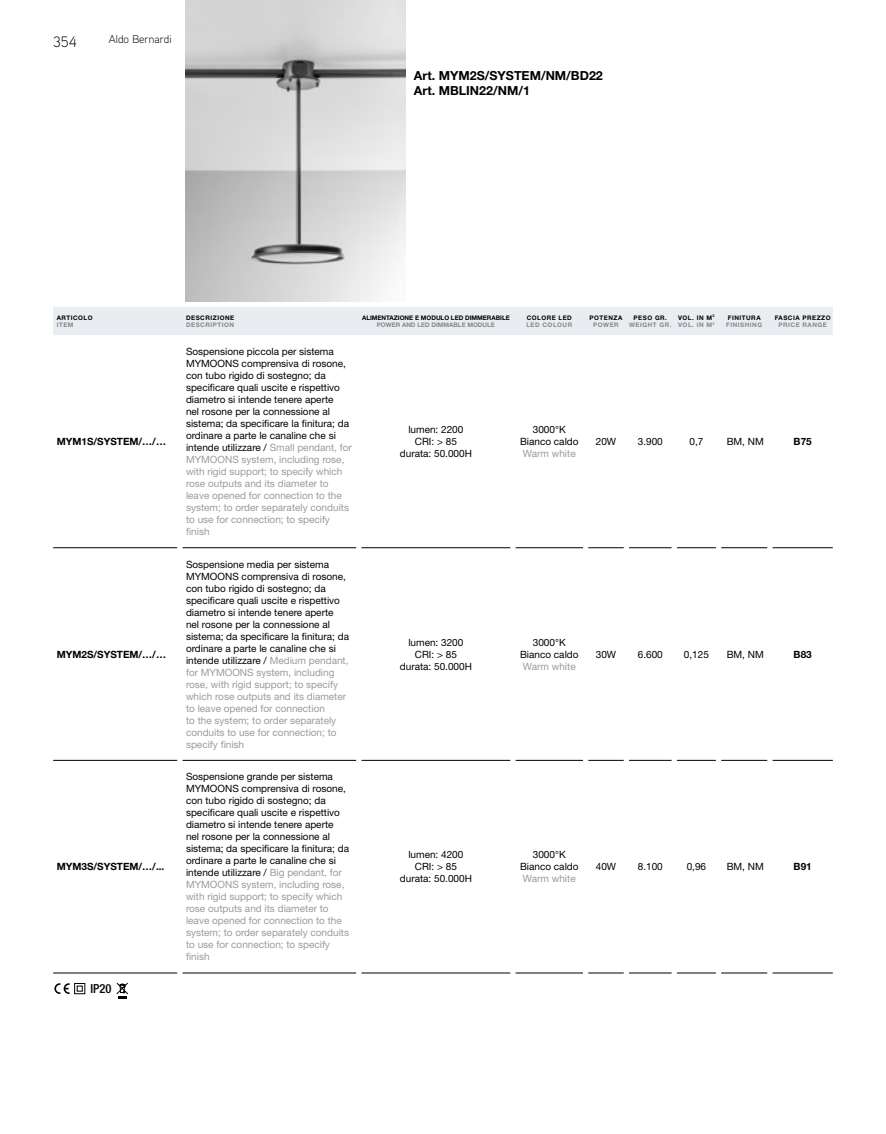
<style>
.page{position:relative;width:886px;height:1134px;background:#fff}
.page>*{position:absolute;margin:0;border:0;box-sizing:border-box;transform-origin:0 0}
.t1{font:300 15px "Aaux Pro";color:#000}
.t2{font:700 12.5px/15px "Helvetica Neue LT Std";color:#000}
.t3{font:500 condensed 12.5px "Helvetica Neue LT Std";color:#000}
.t4{font:300 11.25px "Aaux Pro";color:#000}
.t5{font:10px/12px "Helvetica Neue LT Std";color:#000;text-align:center}
.t6{font:700 10px "Helvetica Neue LT Std";color:#000}
.t7{font:10px "Helvetica Neue LT Std";color:#9b9b9b}
.t8{font:700 6.25px/7.5px "Helvetica Neue LT Std";letter-spacing:.08em;color:#000}
.t9{font:700 6.25px "Helvetica Neue LT Std";letter-spacing:.08em;color:#868685}
.t10{font:700 6.25px "Helvetica Neue LT Std";color:#000}
.t11{font:700 6.25px "Helvetica Neue LT Std";color:#868685}
.s1{color:#868685}
.s2{color:#9b9b9b}
</style>
<div class="page">
<img style="left:186px;top:0;width:220px;height:301px">
<div style="left:53px;top:307px;width:780px;height:28px;background:#e9edf2"></div>
<hr style="left:53px;top:547px;width:124px;height:1px;background:#000">
<hr style="left:182px;top:547px;width:174px;height:1px;background:#000">
<hr style="left:588px;top:547px;width:36px;height:1px;background:#000">
<hr style="left:629px;top:547px;width:42px;height:1px;background:#000">
<hr style="left:677px;top:547px;width:39px;height:1px;background:#000">
<hr style="left:53px;top:760px;width:124px;height:1px;background:#000">
<hr style="left:182px;top:760px;width:174px;height:1px;background:#000">
<hr style="left:588px;top:760px;width:36px;height:1px;background:#000">
<hr style="left:629px;top:760px;width:42px;height:1px;background:#000">
<hr style="left:677px;top:760px;width:39px;height:1px;background:#000">
<hr style="left:53px;top:973px;width:124px;height:1px;background:#000">
<hr style="left:182px;top:973px;width:174px;height:1px;background:#000">
<hr style="left:588px;top:973px;width:36px;height:1px;background:#000">
<hr style="left:629px;top:973px;width:42px;height:1px;background:#000">
<hr style="left:677px;top:973px;width:39px;height:1px;background:#000">
<hr style="left:361px;top:547px;width:149px;height:1px;background:#000">
<hr style="left:361px;top:760px;width:149px;height:1px;background:#000">
<hr style="left:361px;top:973px;width:149px;height:1px;background:#000">
<hr style="left:516px;top:547px;width:67px;height:1px;background:#000">
<hr style="left:516px;top:760px;width:67px;height:1px;background:#000">
<hr style="left:516px;top:973px;width:67px;height:1px;background:#000">
<hr style="left:721px;top:547px;width:46px;height:1px;background:#000">
<hr style="left:721px;top:760px;width:46px;height:1px;background:#000">
<hr style="left:721px;top:973px;width:46px;height:1px;background:#000">
<hr style="left:772px;top:547px;width:61px;height:1px;background:#000">
<hr style="left:772px;top:760px;width:61px;height:1px;background:#000">
<hr style="left:772px;top:973px;width:61px;height:1px;background:#000">
<svg style="left:54px;top:983px;width:31px;height:11px"></svg>
<svg style="left:117px;top:983px;width:11px;height:15px"></svg>
<h1 class="t1" style="left:53px;top:32px;width:25px">354</h1>
<p class="t4" style="left:109px;top:32px;width:64px">Aldo Bernardi</p>
<p class="t2" style="left:414px;top:68px;width:190px">Art. MYM2S/SYSTEM/NM/BD22<br>Art. MBLIN22/NM/1</p>
<p class="t8" style="left:57px;top:313px;width:37px">ARTICOLO</p>
<p class="t9" style="left:57px;top:321px;width:18px">ITEM</p>
<p class="t8" style="left:186px;top:313px;width:50px">DESCRIZIONE</p>
<p class="t9" style="left:186px;top:321px;width:50px">DESCRIPTION</p>
<p class="t10" style="left:362px;top:313px;width:149px">ALIMENTAZIONE E MODULO LED DIMMERABILE</p>
<p class="t11" style="left:377px;top:321px;width:120px">POWER AND LED DIMMABLE MODULE</p>
<p class="t8" style="left:527px;top:313px;width:47px">COLORE LED</p>
<p class="t9" style="left:526px;top:321px;width:47px">LED COLOUR</p>
<p class="t8" style="left:634px;top:313px;width:35px">PESO GR.</p>
<p class="t9" style="left:629px;top:321px;width:44px">WEIGHT GR.</p>
<p class="t8" style="left:678px;top:313px;width:38px">VOL. IN M<sup>3<br></sup><span class="s1">VOL. IN M</span><sup>3</sup></p>
<p class="t8" style="left:728px;top:313px;width:34px">FINITURA</p>
<p class="t8" style="left:589px;top:313px;width:34px">POTENZA</p>
<p class="t9" style="left:593px;top:321px;width:27px">POWER</p>
<p class="t9" style="left:726px;top:321px;width:37px">FINISHING</p>
<p class="t8" style="left:775px;top:313px;width:57px">FASCIA PREZZO</p>
<p class="t9" style="left:778px;top:321px;width:50px">PRICE RANGE</p>
<p class="t6" style="left:57px;top:435px;width:111px">MYM1S/SYSTEM/…/…</p>
<p class="t5" style="left:186px;top:345px;width:167px;text-align:left">Sospensione piccola per sistema MYMOONS comprensiva di rosone, con tubo rigido di sostegno; da specificare quali uscite e rispettivo diametro si intende tenere aperte<br>nel rosone per la connessione al sistema; da specificare la finitura; da ordinare a parte le canaline che si intende utilizzare / <span class="s2">Small pendant, for MYMOONS system, including rose, with rigid support; to specify which rose outputs and its diameter to leave opened for connection to the system; to order separately conduits to use for connection; to specify finish</span></p>
<p class="t5" style="left:400px;top:423px;width:74px">lumen: 2200<br>CRI: &gt; 85 durata: 50.000H</p>
<p class="t5" style="left:520px;top:423px;width:60px">3000°K<br>Bianco caldo</p>
<p class="t7" style="left:523px;top:447px;width:54px">Warm white</p>
<p class="t5" style="left:596px;top:435px;width:22px">20W</p>
<p class="t5" style="left:638px;top:435px;width:27px">3.900</p>
<p class="t5" style="left:689px;top:435px;width:15px">0,7</p>
<p class="t5" style="left:727px;top:435px;width:39px">BM, NM</p>
<p class="t6" style="left:793px;top:435px;width:20px">B75</p>
<p class="t6" style="left:57px;top:648px;width:111px">MYM2S/SYSTEM/…/…</p>
<p class="t5" style="left:186px;top:558px;width:164px;text-align:left">Sospensione media per sistema<br>MYMOONS comprensiva di rosone, con tubo rigido di sostegno; da specificare quali uscite e rispettivo diametro si intende tenere aperte nel rosone per la connessione al sistema; da specificare la finitura; da ordinare a parte le canaline che si intende utilizzare / <span class="s2">Medium pendant, for MYMOONS system, including rose, with rigid support; to specify which rose outputs and its diameter to leave opened for connection<br>to the system; to order separately conduits to use for connection; to specify finish</span></p>
<p class="t5" style="left:400px;top:636px;width:74px">lumen: 3200<br>CRI: &gt; 85 durata: 50.000H</p>
<p class="t5" style="left:520px;top:636px;width:60px">3000°K<br>Bianco caldo</p>
<p class="t7" style="left:523px;top:660px;width:54px">Warm white</p>
<p class="t5" style="left:596px;top:648px;width:22px">30W</p>
<p class="t5" style="left:638px;top:648px;width:27px">6.600</p>
<p class="t5" style="left:684px;top:648px;width:27px">0,125</p>
<p class="t5" style="left:727px;top:648px;width:39px">BM, NM</p>
<p class="t6" style="left:793px;top:648px;width:20px">B83</p>
<p class="t6" style="left:57px;top:860px;width:109px">MYM3S/SYSTEM/…/...</p>
<p class="t5" style="left:186px;top:770px;width:164px;text-align:left">Sospensione grande per sistema<br>MYMOONS comprensiva di rosone, con tubo rigido di sostegno; da specificare quali uscite e rispettivo diametro si intende tenere aperte nel rosone per la connessione al sistema; da specificare la finitura; da ordinare a parte le canaline che si intende utilizzare / <span class="s2">Big pendant, for<br>MYMOONS system, including rose, with rigid support; to specify which rose outputs and its diameter to leave opened for connection to the system; to order separately conduits to use for connection; to specify finish</span></p>
<p class="t5" style="left:400px;top:848px;width:74px">lumen: 4200<br>CRI: &gt; 85 durata: 50.000H</p>
<p class="t5" style="left:520px;top:848px;width:60px">3000°K<br>Bianco caldo</p>
<p class="t7" style="left:523px;top:873px;width:54px">Warm white</p>
<p class="t5" style="left:596px;top:860px;width:22px">40W</p>
<p class="t5" style="left:638px;top:860px;width:27px">8.100</p>
<p class="t5" style="left:687px;top:860px;width:21px">0,96</p>
<p class="t5" style="left:727px;top:860px;width:39px">BM, NM</p>
<p class="t6" style="left:793px;top:860px;width:20px">B91</p>
<p class="t3" style="left:90px;top:981px;width:23px">IP20</p>
</div>
